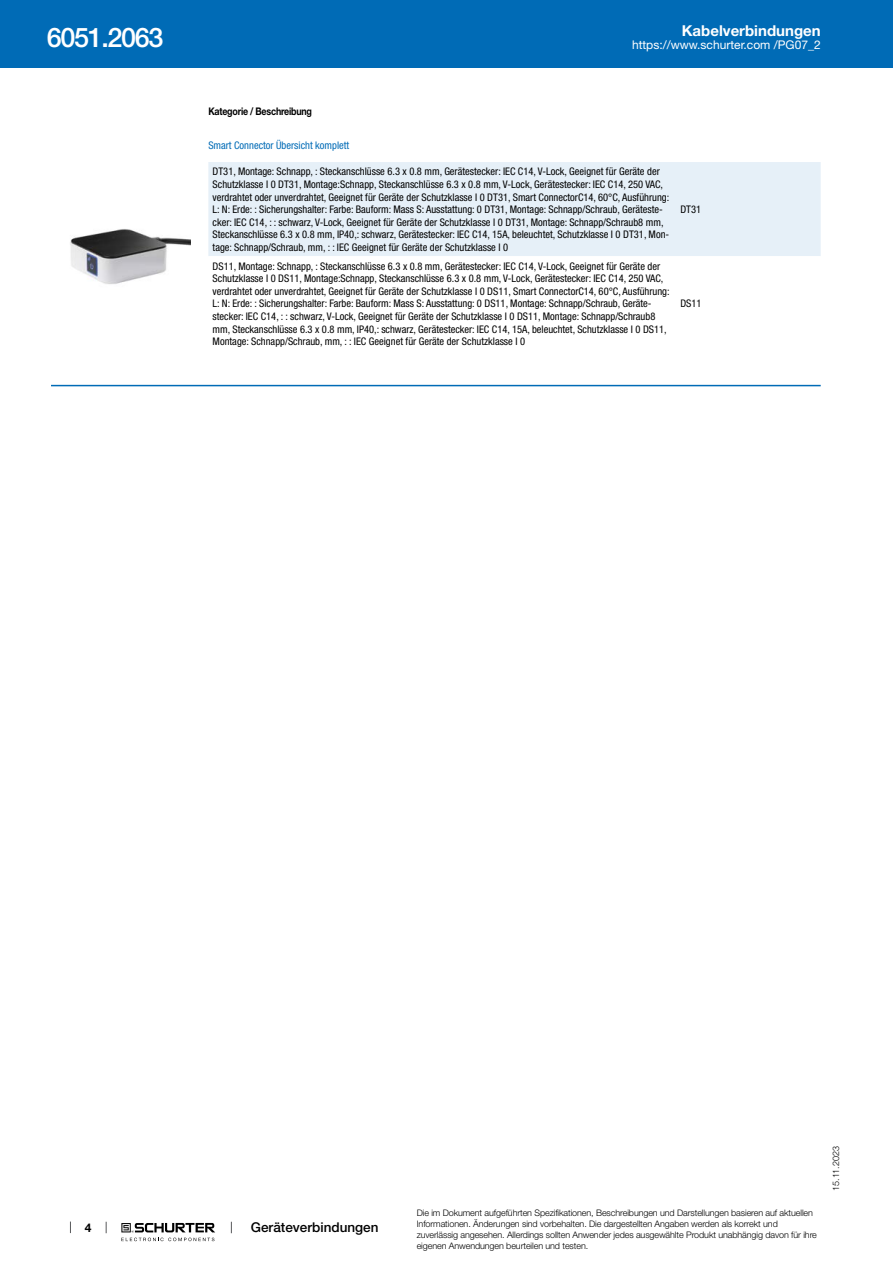
<style>
.page{position:relative;width:893px;height:1263px;background:#fff}
.page>*{position:absolute;margin:0;border:0;box-sizing:border-box;transform-origin:0 0}
.t1{font:500 27px "Helvetica Neue LT";letter-spacing:-.05em;color:#fff}
.t2{font:700 15px "Helvetica Neue LT";color:#fff}
.t3{font:500 13.5px "Helvetica Neue LT";color:#000}
.t4{font:12px "Helvetica Neue LT";color:#fff}
.t5{font:700 12px "Helvetica Neue LT";color:#000}
.t6{font:condensed 10.5px/12.6px "Helvetica Neue LT";color:#000}
.t7{font:condensed 10.5px "Helvetica Neue LT";color:#006bb6}
.t8{font:700 10.5px "Helvetica Neue LT";letter-spacing:-.025em;color:#000;scale:.85 1}
.t9{font:300 9px/10.8px "Helvetica Neue LT";letter-spacing:-.01em;color:#000}
</style>
<div class="page">
<svg style="left:70px;top:1221px;width:1px;height:12px"></svg>
<svg style="left:121px;top:1223px;width:94px;height:18px"></svg>
<div style="left:0;top:0;width:893px;height:68px;background:#006bb6"></div>
<img style="left:70px;top:229px;width:120px;height:55px">
<div style="left:208px;top:162px;width:613px;height:94px;background:#e6f0f8"></div>
<hr style="left:51px;top:385px;width:770px;height:1px;background:#006bb6">
<h1 class="t1" style="left:47px;top:21px;width:118px">6051.2063</h1>
<h2 class="t2" style="left:682px;top:21px;width:140px">Kabelverbindungen</h2>
<p class="t4" style="left:632px;top:38px;width:190px">https://www.schurter.com /PG07_2</p>
<p class="t8" style="left:208px;top:105px;width:123px">Kategorie / Beschreibung</p>
<p class="t7" style="left:208px;top:140px;width:142px">Smart Connector Übersicht komplett</p>
<p class="t6" style="left:213px;top:165px;width:458px">DT31, Montage: Schnapp, : Steckanschlüsse 6.3 x 0.8 mm, Gerätestecker: IEC C14, V-Lock, Geeignet für Geräte der Schutzklasse I 0 DT31, Montage:Schnapp, Steckanschlüsse 6.3 x 0.8 mm, V-Lock, Gerätestecker: IEC C14, 250 VAC, verdrahtet oder unverdrahtet, Geeignet für Geräte der Schutzklasse I 0 DT31, Smart ConnectorC14, 60°C, Ausführung:<br>L: N: Erde: : Sicherungshalter: Farbe: Bauform: Mass S: Ausstattung: 0 DT31, Montage: Schnapp/Schraub, Geräteste&shy;cker: IEC C14, : : schwarz, V-Lock, Geeignet für Geräte der Schutzklasse I 0 DT31, Montage: Schnapp/Schraub8 mm, Steckanschlüsse 6.3 x 0.8 mm, IP40,: schwarz, Gerätestecker: IEC C14, 15A, beleuchtet, Schutzklasse I 0 DT31, Mon&shy;tage: Schnapp/Schraub, mm, : : IEC Geeignet für Geräte der Schutzklasse I 0</p>
<p class="t6" style="left:213px;top:259px;width:459px">DS11, Montage: Schnapp, : Steckanschlüsse 6.3 x 0.8 mm, Gerätestecker: IEC C14, V-Lock, Geeignet für Geräte der Schutzklasse I 0 DS11, Montage:Schnapp, Steckanschlüsse 6.3 x 0.8 mm, V-Lock, Gerätestecker: IEC C14, 250 VAC, verdrahtet oder unverdrahtet, Geeignet für Geräte der Schutzklasse I 0 DS11, Smart ConnectorC14, 60°C, Ausführung:<br>L: N: Erde: : Sicherungshalter: Farbe: Bauform: Mass S: Ausstattung: 0 DS11, Montage: Schnapp/Schraub, Geräte&shy;stecker: IEC C14, : : schwarz, V-Lock, Geeignet für Geräte der Schutzklasse I 0 DS11, Montage: Schnapp/Schraub8 mm, Steckanschlüsse 6.3 x 0.8 mm, IP40,: schwarz, Gerätestecker: IEC C14, 15A, beleuchtet, Schutzklasse I 0 DS11, Montage: Schnapp/Schraub, mm, : : IEC Geeignet für Geräte der Schutzklasse I 0</p>
<p class="t6" style="left:680px;top:203px;width:22px">DT31</p>
<p class="t6" style="left:680px;top:297px;width:23px">DS11</p>
<p class="t5" style="left:85px;top:1220px;width:8px">4</p>
<p class="t3" style="left:251px;top:1219px;width:129px">Geräteverbindungen</p>
<p class="t9" style="left:417px;top:1207px;width:402px">Die im Dokument aufgeführten Spezifikationen, Beschreibungen und Darstellungen basieren auf aktuellen Informationen. Änderungen sind vorbehalten. Die dargestellten Angaben werden als korrekt und zuverlässig angesehen. Allerdings sollten Anwender jedes ausgewählte Produkt unabhängig davon für ihre eigenen Anwendungen beurteilen und testen.</p>
<p class="t9" style="left:830px;top:1191px;width:46px;rotate:-90deg">15.11.2023</p>
</div>
